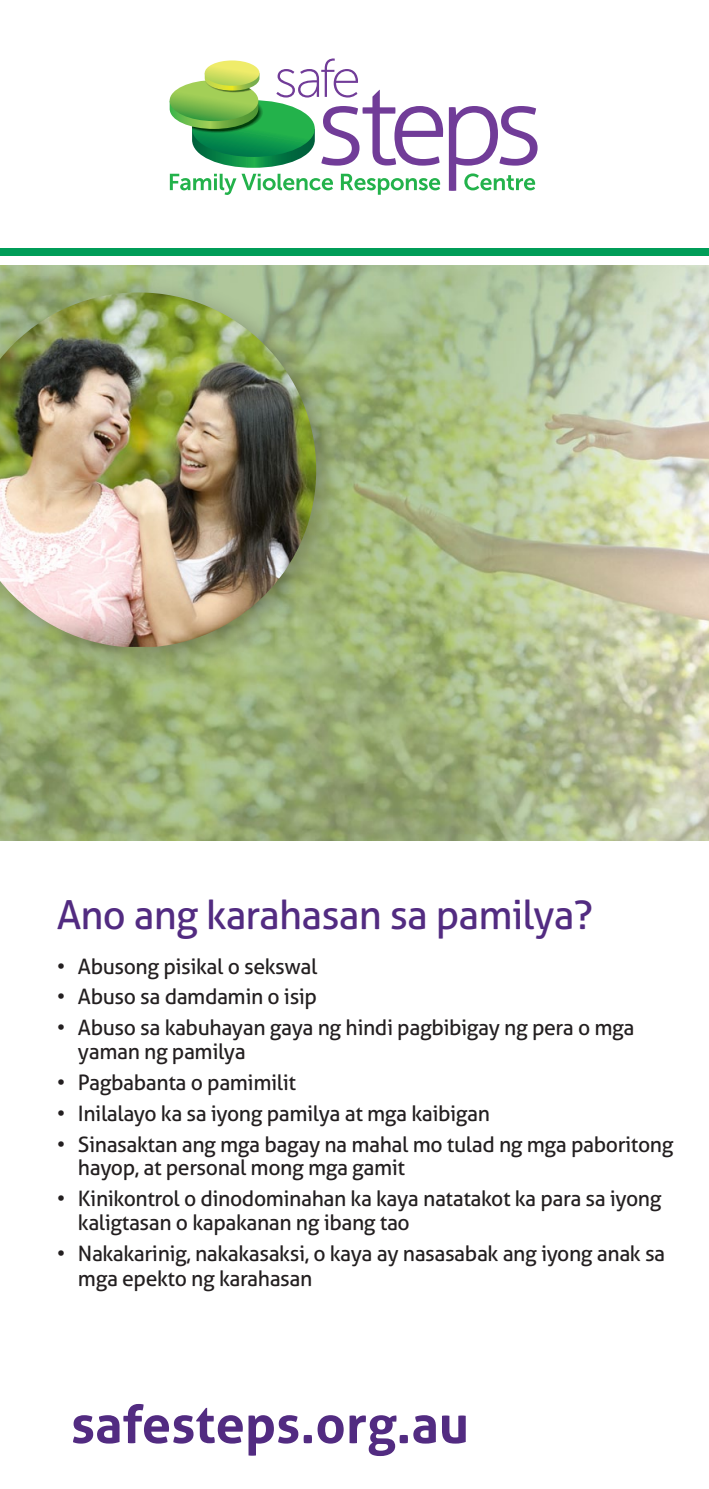
<style>
.page{position:relative;width:709px;height:1489px;background:#fff}
.page>*{position:absolute;margin:0;border:0;box-sizing:border-box;transform-origin:0 0}
.t1{font:700 52.5px "Aller";color:#522b81}
.t2{font:40px "Aller";letter-spacing:-.02em;color:#522b81}
.t3{font:21.25px/23.8px "Aller";letter-spacing:-.02em;color:#231f20}
</style>
<div class="page">
<svg style="left:170px;top:58px;width:273px;height:110px"></svg>
<svg style="left:170px;top:174px;width:163px;height:21px"></svg>
<svg style="left:341px;top:174px;width:99px;height:21px"></svg>
<svg style="left:449px;top:106px;width:88px;height:85px"></svg>
<img style="left:0;top:266px;width:709px;height:574px">
<div style="left:0;top:248px;width:709px;height:7px;background:#009d58"></div>
<div style="left:0;top:276px;width:347px;height:402px;background:#231f20;opacity:.35"></div>
<img style="left:0;top:292px;width:316px;height:355px">
<h2 class="t2" style="left:57px;top:890px;width:538px">Ano ang karahasan sa pamilya?</h2>
<p class="t3" style="left:57px;top:954px;width:262px">• Abusong pisikal o sekswal</p>
<p class="t3" style="left:57px;top:984px;width:262px">• Abuso sa damdamin o isip</p>
<p class="t3" style="left:78px;top:1015px;width:558px;text-indent:-21px">• Abuso sa kabuhayan gaya ng hindi pagbibigay ng pera o mga yaman ng pamilya</p>
<p class="t3" style="left:57px;top:1070px;width:241px">• Pagbabanta o pamimilit</p>
<p class="t3" style="left:57px;top:1101px;width:435px">• Inilalayo ka sa iyong pamilya at mga kaibigan</p>
<p class="t3" style="left:78px;top:1132px;width:597px;text-indent:-21px">• Sinasaktan ang mga bagay na mahal mo tulad ng mga paboritong hayop, at personal mong mga gamit</p>
<p class="t3" style="left:78px;top:1186px;width:585px;text-indent:-21px">• Kinikontrol o dinodominahan ka kaya natatakot ka para sa iyong kaligtasan o kapakanan ng ibang tao</p>
<p class="t3" style="left:78px;top:1240px;width:588px;line-height:25px;text-indent:-21px">• Nakakarinig, nakakasaksi, o kaya ay nasasabak ang iyong anak sa mga epekto ng karahasan</p>
<h1 class="t1" style="left:71px;top:1391px;width:399px">safesteps.org.au</h1>
</div>
